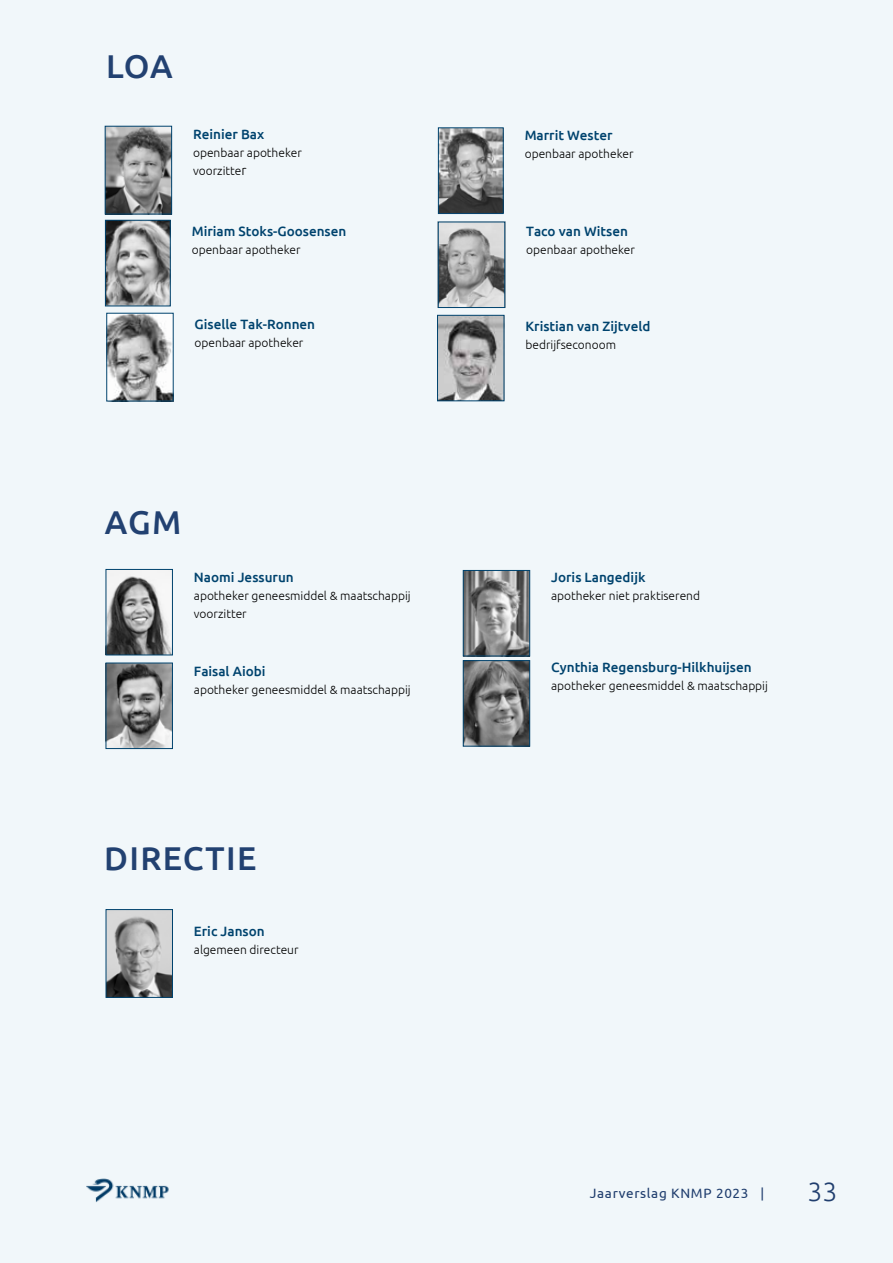
<style>
.page{position:relative;width:893px;height:1263px;background:#f1f7fa}
.page>*{position:absolute;margin:0;border:0;box-sizing:border-box;transform-origin:0 0}
.t1{font:500 33px "Ubuntu";letter-spacing:.04em;color:#224171}
.t2{font:300 26.4px "Ubuntu";color:#224171}
.t3{font:500 13.5px "Ubuntu";color:#00436e}
.t4{font:13.5px "Ubuntu";letter-spacing:.05em;color:#224171}
.t5{font:300 12px/18px "Ubuntu";color:#000}
.s1{font-size:13.5px}
</style>
<div class="page">
<img style="left:108px;top:911px;width:63px;height:84px">
<div style="left:106px;top:909px;width:67px;height:88px;border:1px solid #00436e"></div>
<img style="left:108px;top:576px;width:63px;height:77px">
<div style="left:106px;top:569px;width:67px;height:86px;border:1px solid #00436e"></div>
<img style="left:108px;top:665px;width:63px;height:82px">
<div style="left:106px;top:663px;width:67px;height:86px;border:1px solid #00436e"></div>
<img style="left:465px;top:572px;width:63px;height:82px">
<div style="left:463px;top:570px;width:67px;height:86px;border:1px solid #00436e"></div>
<img style="left:465px;top:662px;width:63px;height:82px">
<div style="left:463px;top:660px;width:67px;height:86px;border:1px solid #00436e"></div>
<img style="left:107px;top:222px;width:61px;height:82px">
<div style="left:105px;top:220px;width:65px;height:86px;border:1px solid #00436e"></div>
<svg style="left:440px;top:224px;width:63px;height:82px;background:#a6a6a6"></svg>
<div style="left:438px;top:222px;width:67px;height:86px;border:1px solid #00436e"></div>
<img style="left:439px;top:317px;width:63px;height:82px">
<div style="left:437px;top:315px;width:67px;height:86px;border:1px solid #00436e"></div>
<img style="left:440px;top:130px;width:61px;height:82px">
<div style="left:438px;top:128px;width:65px;height:86px;border:1px solid #00436e"></div>
<img style="left:107px;top:128px;width:63px;height:84px">
<div style="left:105px;top:126px;width:67px;height:88px;border:1px solid #00436e"></div>
<img style="left:109px;top:315px;width:62px;height:84px">
<h1 class="t1" style="left:106px;top:45px;width:68px">LOA</h1>
<p class="t3" style="left:193px;top:125px;width:73px">Reinier Bax</p>
<p class="t5" style="left:193px;top:143px;width:110px">openbaar apotheker voorzitte<span class="s1">r</span></p>
<p class="t3" style="left:192px;top:223px;width:156px">Miriam Stoks-Goosensen</p>
<p class="t5" style="left:192px;top:241px;width:110px">openbaar apotheker</p>
<p class="t3" style="left:195px;top:316px;width:122px">Giselle Tak-Ronnen</p>
<p class="t5" style="left:195px;top:334px;width:110px">openbaar apotheker</p>
<h1 class="t1" style="left:105px;top:501px;width:78px">AGM</h1>
<p class="t3" style="left:194px;top:568px;width:101px">Naomi Jessurun</p>
<p class="t5" style="left:194px;top:586px;width:218px">apotheker geneesmiddel &amp; maatschappij voorzitter</p>
<p class="t3" style="left:194px;top:663px;width:73px">Faisal Aiobi</p>
<p class="t5" style="left:194px;top:681px;width:218px">apotheker geneesmiddel &amp; maatschappij</p>
<h1 class="t1" style="left:104px;top:837px;width:154px">DIRECTIE</h1>
<p class="t3" style="left:194px;top:923px;width:72px">Eric Janson</p>
<p class="t5" style="left:194px;top:940px;width:106px">algemeen directeur</p>
<p class="t3" style="left:525px;top:127px;width:89px">Marrit Wester</p>
<p class="t5" style="left:525px;top:145px;width:110px">openbaar apotheker</p>
<p class="t3" style="left:526px;top:223px;width:103px">Taco van Witsen</p>
<p class="t5" style="left:526px;top:241px;width:110px">openbaar apotheker</p>
<p class="t3" style="left:525px;top:317px;width:126px">Kristian van Zijtveld</p>
<p class="t5" style="left:525px;top:335px;width:92px">bedrijfseconoom</p>
<p class="t3" style="left:551px;top:568px;width:96px">Joris Langedijk</p>
<p class="t5" style="left:551px;top:586px;width:150px">apotheker niet praktiserend</p>
<p class="t3" style="left:551px;top:658px;width:202px">Cynthia Regensburg-Hilkhuijsen</p>
<p class="t5" style="left:551px;top:676px;width:218px">apotheker geneesmiddel &amp; maatschappij</p>
<p class="t4" style="left:590px;top:1185px;width:176px">Jaarverslag KNMP 2023 |</p>
<h2 class="t2" style="left:807px;top:1176px;width:31px">33</h2>
</div>
